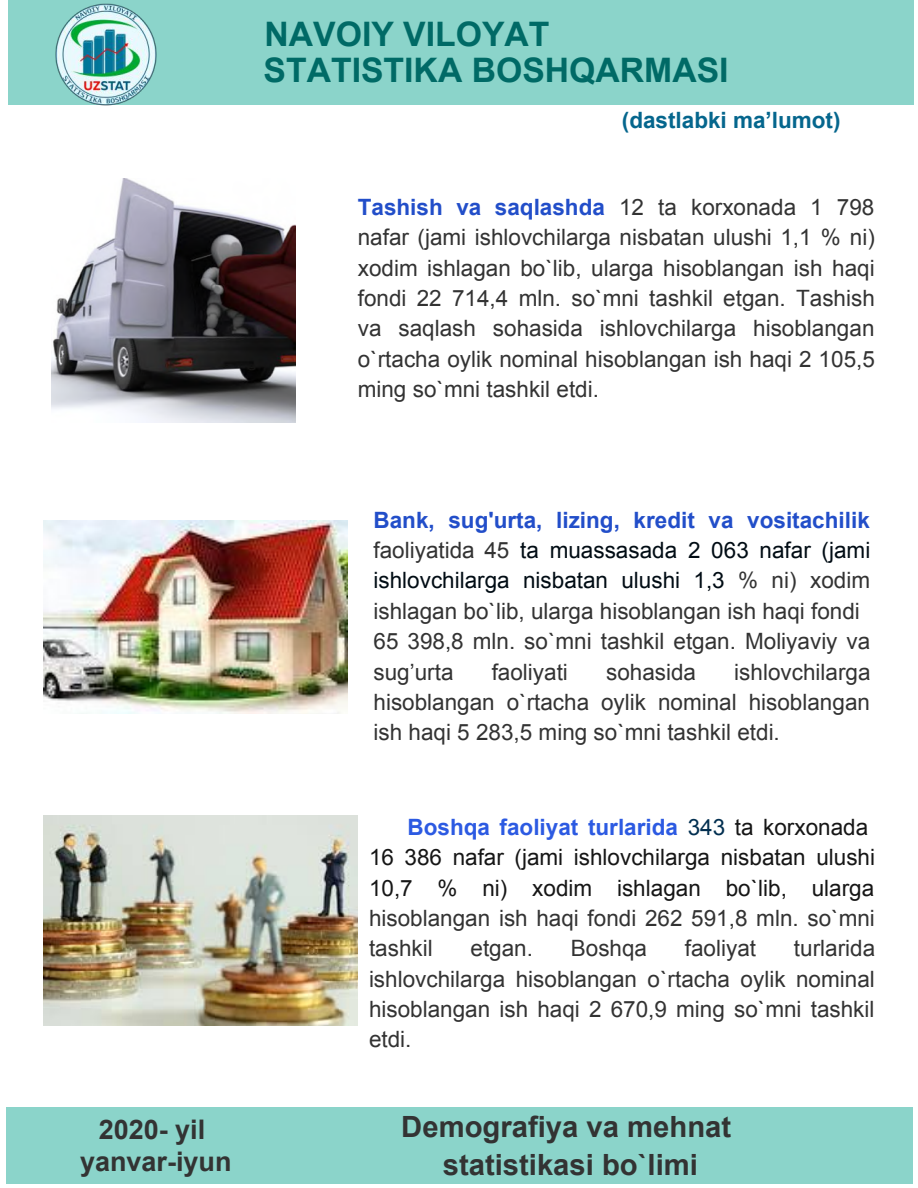
<style>
.page{position:relative;width:918px;height:1188px;background:#fff}
.page>*{position:absolute;margin:0;border:0;box-sizing:border-box;transform-origin:0 0}
.t1{font:700 33.75px/36px "Arial";color:#006a66}
.t2{font:700 29.25px/37.2px "Arial";color:#333;text-align:center}
.t3{font:700 27px/32.7px "Arial";color:#333;text-align:center}
.t4{font:22.5px/30.3px "Arial";color:#333;text-align:justify}
.t5{font:22.5px/30.3px "Arial";color:#161616}
.t6{font:700 22.5px "Arial";color:#05668d}
.s1{font-weight:700;color:#224ec9}
.s2{color:#010c14}
.s3{font-weight:700;color:#2c5ae2}
.s4{color:#022f50}
</style>
<div class="page">
<img style="left:52px;top:179px;width:244px;height:244px">
<img style="left:44px;top:521px;width:304px;height:192px">
<img style="left:44px;top:816px;width:314px;height:210px">
<div style="left:6px;top:1107px;width:906px;height:76px;background:#8bd4ca"></div>
<div style="left:8px;top:0;width:906px;height:105px;background:#8bd4ca"></div>
<img style="left:55px;top:3px;width:102px;height:103px">
<h1 class="t1" style="left:264px;top:17px;width:467px">NAVOIY VILOYAT<br>STATISTIKA BOSHQARMASI</h1>
<p class="t6" style="left:622px;top:105px;width:220px">(dastlabki ma’lumot)</p>
<p class="t4" style="left:358px;top:192px;width:519px"><span class="s1">Tashish va saqlashda</span> 12 ta korxonada 1 798 nafar (jami ishlovchilarga nisbatan ulushi 1,1 % ni) xodim ishlagan bo`lib, ularga hisoblangan ish haqi fondi 22 714,4 mln. so`mni tashkil etgan. Tashish va saqlash sohasida ishlovchilarga hisoblangan o`rtacha oylik nominal hisoblangan ish haqi 2 105,5 ming so`mni tashkil etdi.</p>
<p class="t3" style="left:80px;top:1113px;width:153px">2020- yil yanvar-iyun</p>
<p class="t4" style="left:374px;top:505px;width:498px;text-align:left"><span class="s1">Bank, sug'urta, lizing, kredit va vositachilik </span>faoliyatida 45 <span class="s2">ta muassasada 2 063 nafar (jami ishlovchilarga nisbatan ulushi 1,3</span> % ni) xodim ishlagan bo`lib, ularga hisoblangan ish haqi fondi 65 398,8 mln. so`mni tashkil etgan. Moliyaviy va sug’urta</p>
<p class="t4" style="left:492px;top:657px;width:78px">faoliyati</p>
<p class="t4" style="left:606px;top:657px;width:92px">sohasida</p>
<p class="t4" style="left:374px;top:657px;width:499px;text-indent:361px">ishlovchilarga hisoblangan o`rtacha oylik nominal hisoblangan ish haqi 5 283,5 ming so`mni tashkil etdi.</p>
<p class="t5" style="left:369px;top:812px;width:508px;text-indent:39px"><span class="s3">Boshqa faoliyat turlarida</span> <span class="s4">343</span> ta korxonada<br>16 386 nafar (jami ishlovchilarga nisbatan ulushi<br>10,7 % ni) xodim ishlagan bo`lib, ularga</p>
<p class="t4" style="left:369px;top:903px;width:507px">hisoblangan ish haqi fondi 262 591,8 mln. so`mni tashkil</p>
<p class="t4" style="left:471px;top:933px;width:64px">etgan.</p>
<p class="t4" style="left:571px;top:933px;width:78px">Boshqa</p>
<p class="t4" style="left:685px;top:933px;width:73px">faoliyat</p>
<p class="t4" style="left:369px;top:933px;width:508px;text-indent:425px">turlarida ishlovchilarga hisoblangan o`rtacha oylik nominal hisoblangan ish haqi 2 670,9 ming so`mni tashkil etdi.</p>
<h2 class="t2" style="left:401px;top:1109px;width:331px">Demografiya va mehnat statistikasi bo`limi</h2>
</div>
